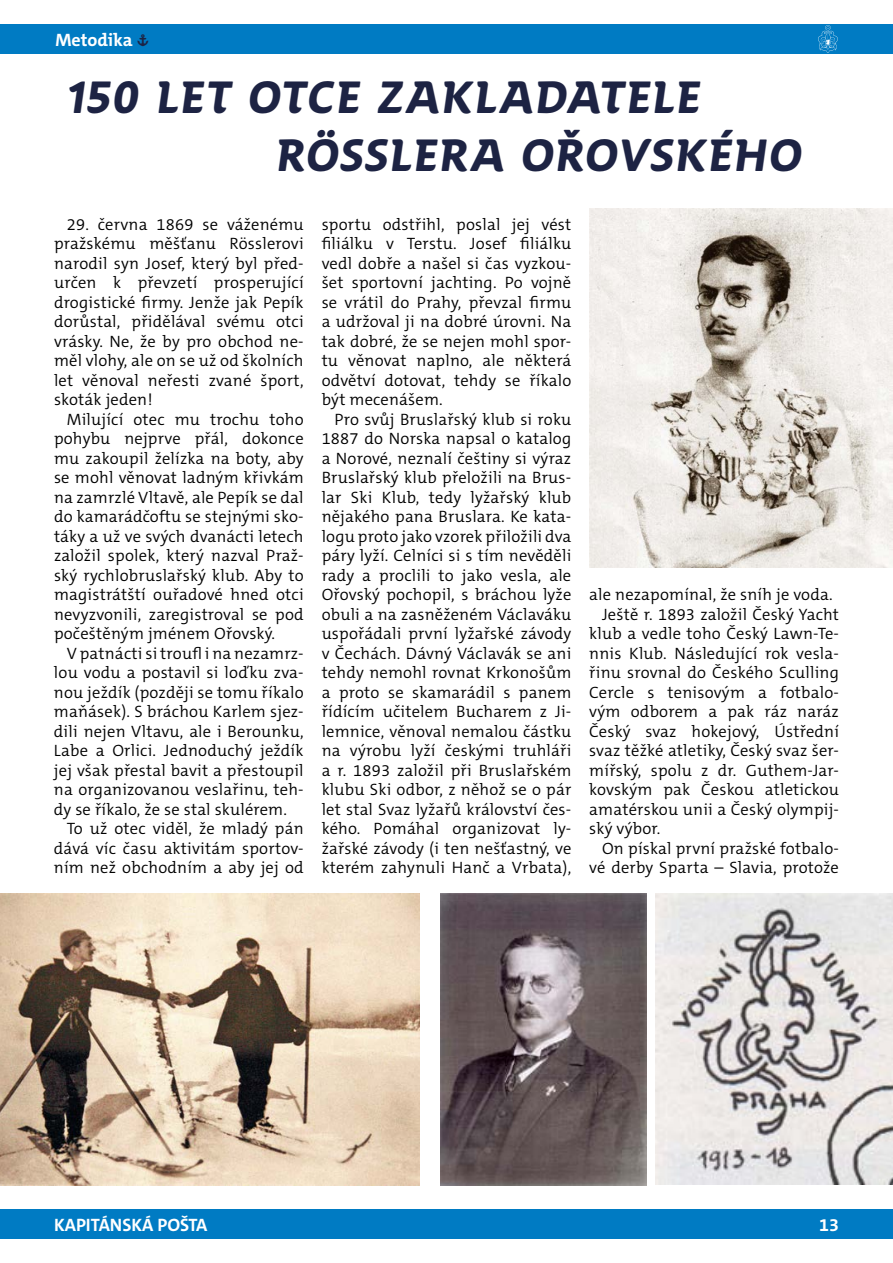
<style>
.page{position:relative;width:893px;height:1263px;background:#fff}
.page>*{position:absolute;margin:0;border:0;box-sizing:border-box;transform-origin:0 0}
.t1{font:700 45px "SKAUT";color:#1d2343}
.t2{font:700 18px "The Mix C5";color:#fff}
.t3{font:300 16.5px/19.5px "The Mix C5";letter-spacing:.015em;color:#000;text-align:justify}
.s1{font-family:"SKAUT";font-size:16.5px;color:#1d2343}
</style>
<div class="page">
<div style="left:0;top:1209px;width:893px;height:30px;background:#007bc3"></div>
<div style="left:0;top:24px;width:893px;height:30px;background:#007bc3"></div>
<svg style="left:818px;top:25px;width:20px;height:28px"></svg>
<img style="left:655px;top:893px;width:238px;height:291px">
<img style="left:441px;top:893px;width:205px;height:292px">
<img style="left:0;top:893px;width:419px;height:292px">
<img style="left:589px;top:208px;width:303px;height:360px">
<p class="t2" style="left:55px;top:28px;width:95px">Metodika <span class="s1">»</span></p>
<h1 class="t1" style="left:66px;top:70px;width:643px">150 LET OTCE ZAKLADATELE</h1>
<h1 class="t1" style="left:274px;top:128px;width:536px">RÖSSLERA OŘOVSKÉHO</h1>
<p class="t3" style="left:54px;top:214px;width:251px;text-indent:13px">29. června 1869 se váženému pražskému měšťanu Rösslerovi narodil syn Josef, který byl před&shy;určen k převzetí prosperující drogistické firmy. Jenže jak Pepík dorůstal, přidělával svému otci vrásky. Ne, že by pro obchod ne&shy;měl vlohy, ale on se už od školních let věnoval neřesti zvané šport, skoták jeden!</p>
<p class="t3" style="left:54px;top:409px;width:251px;text-indent:13px">Milující otec mu trochu toho pohybu nejprve přál, dokonce mu zakoupil želízka na boty, aby se mohl věnovat ladným křivkám na zamrzlé Vltavě, ale Pepík se dal do kamarádčoftu se stejnými sko&shy;táky a už ve svých dvanácti letech založil spolek, který nazval Praž&shy;ský rychlobruslařský klub. Aby to magistrátští ouřadové hned otci nevyzvonili, zaregistroval se pod počeštěným jménem Ořovský.</p>
<p class="t3" style="left:54px;top:643px;width:251px;text-indent:13px">V patnácti si troufl i na nezamrz&shy;lou vodu a postavil si loďku zva&shy;nou ježdík (později se tomu říkalo maňásek). S bráchou Karlem sjez&shy;dili nejen Vltavu, ale i Berounku, Labe a Orlici. Jednoduchý ježdík jej však přestal bavit a přestoupil na organizovanou veslařinu, teh&shy;dy se říkalo, že se stal skulérem.</p>
<p class="t3" style="left:54px;top:819px;width:251px;text-indent:13px">To už otec viděl, že mladý pán dává víc času aktivitám sportov&shy;ním než obchodním a aby jej od</p>
<p class="t3" style="left:322px;top:214px;width:251px">sportu odstřihl, poslal jej vést filiálku v Terstu. Josef filiálku vedl dobře a našel si čas vyzkou&shy;šet sportovní jachting. Po vojně se vrátil do Prahy, převzal firmu a udržoval ji na dobré úrovni. Na tak dobré, že se nejen mohl spor&shy;tu věnovat naplno, ale některá odvětví dotovat, tehdy se říkalo být mecenášem.</p>
<p class="t3" style="left:322px;top:409px;width:251px;text-indent:13px">Pro svůj Bruslařský klub si roku 1887 do Norska napsal o katalog a Norové, neznalí češtiny si výraz Bruslařský klub přeložili na Brus&shy;lar Ski Klub, tedy lyžařský klub nějakého pana Bruslara. Ke kata&shy;logu proto jako vzorek přiložili dva páry lyží. Celníci si s tím nevěděli rady a proclili to jako vesla, ale Ořovský pochopil, s bráchou lyže obuli a na zasněženém Václaváku uspořádali první lyžařské závody v Čechách. Dávný Václavák se ani tehdy nemohl rovnat Krkonošům a proto se skamarádil s panem řídícím učitelem Bucharem z Ji&shy;lemnice, věnoval nemalou částku na výrobu lyží českými truhláři a r. 1893 založil při Bruslařském klubu Ski odbor, z něhož se o pár let stal Svaz lyžařů království čes&shy;kého. Pomáhal organizovat ly&shy;žařské závody (i ten nešťastný, ve kterém zahynuli Hanč a Vrbata),</p>
<p class="t3" style="left:589px;top:585px;width:245px">ale nezapomínal, že sníh je voda.</p>
<p class="t3" style="left:602px;top:604px;width:238px">Ještě r. 1893 založil Český Yacht</p>
<p class="t3" style="left:589px;top:624px;width:251px">klub a vedle toho Český Lawn-Te-</p>
<p class="t3" style="left:589px;top:643px;width:251px">nnis Klub. Následující rok vesla-</p>
<p class="t3" style="left:589px;top:663px;width:251px">řinu srovnal do Českého Sculling</p>
<p class="t3" style="left:589px;top:682px;width:251px">Cercle s tenisovým a fotbalo-</p>
<p class="t3" style="left:589px;top:702px;width:251px">vým odborem a pak ráz naráz</p>
<p class="t3" style="left:589px;top:721px;width:251px">Český svaz hokejový, Ústřední</p>
<p class="t3" style="left:589px;top:741px;width:251px">svaz těžké atletiky, Český svaz šer-</p>
<p class="t3" style="left:589px;top:760px;width:251px">mířský, spolu z dr. Guthem-Jar-</p>
<p class="t3" style="left:589px;top:780px;width:251px">kovským pak Českou atletickou</p>
<p class="t3" style="left:589px;top:799px;width:251px">amatérskou unii a Český olympij-</p>
<p class="t3" style="left:589px;top:819px;width:73px">ský výbor.</p>
<p class="t3" style="left:602px;top:838px;width:238px">On pískal první pražské fotbalo-</p>
<p class="t3" style="left:589px;top:858px;width:251px">vé derby Sparta – Slavia, protože</p>
<p class="t2" style="left:54px;top:1213px;width:155px">KAPITÁNSKÁ POŠTA</p>
<p class="t2" style="left:819px;top:1213px;width:21px">13</p>
</div>
